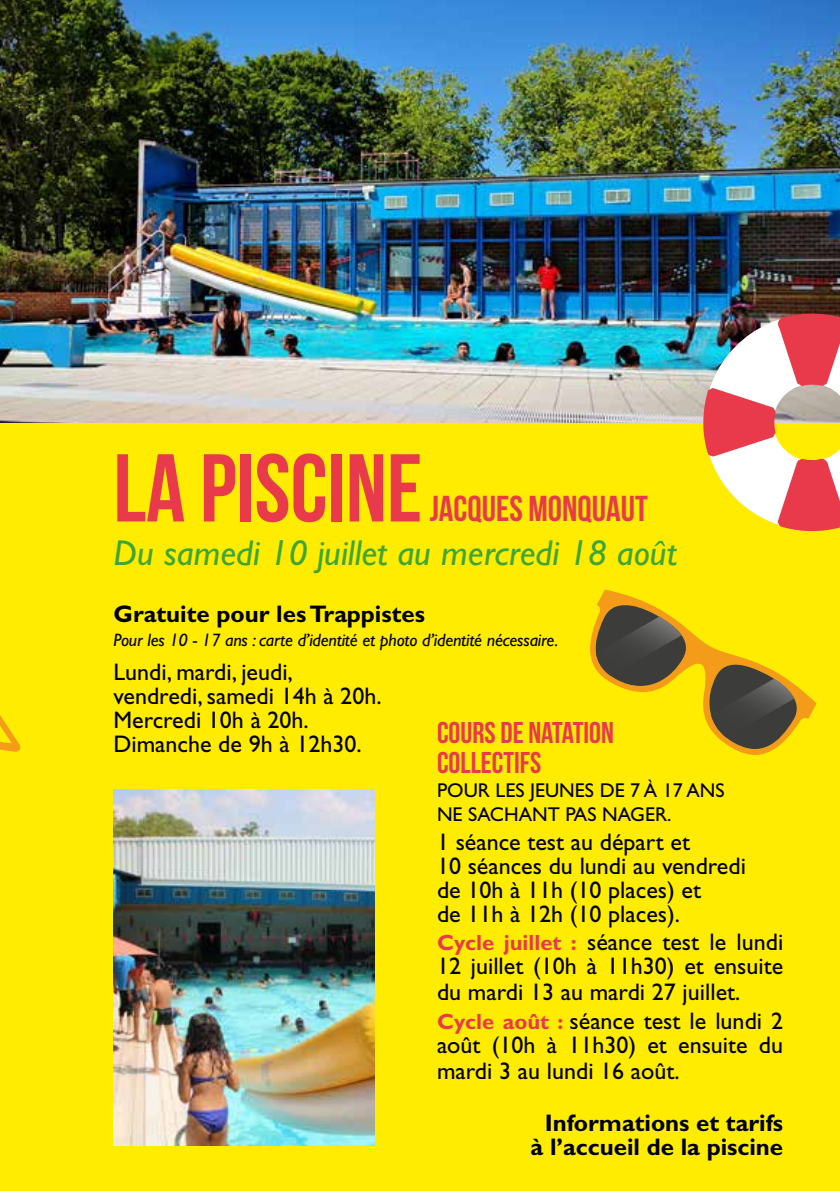
<style>
.page{position:relative;width:840px;height:1191px;background:#fff}
.page>*{position:absolute;margin:0;border:0;box-sizing:border-box;transform-origin:0 0}
.t1{font:700 96px "Bebas Neue";color:#e83a4b}
.t2{font:italic 36px "Gill Sans Std";color:#3fa535}
.t3{font:700 36px "Bebas Neue";color:#e83a4b}
.t4{font:30px/30px "Bebas Neue";color:#e83a4b}
.t5{font:24px/24px "Gill Sans Std";color:#000}
.t6{font:700 24px/24px "Gill Sans Std";color:#000;text-align:center}
.t7{font:20px/24px "Gill Sans Std";color:#000}
.t8{font:italic 18px "Gill Sans Std";letter-spacing:-.01em;color:#000}
.s1{font-weight:700;font-size:22px;color:#e83a4b}
</style>
<div class="page">
<div style="left:0;top:0;width:839px;height:1191px;background:#ffec00"></div>
<img style="left:0;top:0;width:839px;height:422px">
<img style="left:113px;top:789px;width:261px;height:356px">
<img style="left:697px;top:308px;width:142px;height:224px">
<svg style="left:590px;top:589px;width:226px;height:166px"></svg>
<img style="left:595px;top:616px;width:86px;height:60px">
<img style="left:710px;top:678px;width:83px;height:59px">
<svg style="left:0;top:715px;width:21px;height:36px"></svg>
<h1 class="t1" style="left:113px;top:435px;width:310px">LA PISCINE</h1>
<h2 class="t3" style="left:429px;top:489px;width:220px">JACQUES MONQUAUT</h2>
<h2 class="t2" style="left:113px;top:532px;width:564px">Du samedi 10 juillet au mercredi 18 août</h2>
<p class="t6" style="left:113px;top:602px;width:313px">Gratuite pour les Trappistes</p>
<p class="t8" style="left:113px;top:630px;width:446px">Pour les 10 - 17 ans : carte d’identité et photo d’identité nécessaire.</p>
<p class="t5" style="left:113px;top:660px;width:269px">Lundi, mardi, jeudi, vendredi, samedi 14h à 20h.<br>Mercredi 10h à 20h.<br>Dimanche de 9h à 12h30.</p>
<p class="t4" style="left:437px;top:717px;width:178px">COURS DE NATATION<br>COLLECTIFS</p>
<p class="t7" style="left:437px;top:778px;width:289px">POUR LES JEUNES DE 7 À 17 ANS<br>NE SACHANT PAS NAGER.</p>
<p class="t5" style="left:437px;top:829px;width:310px">1 séance test au départ et<br>10 séances du lundi au vendredi de 10h à 11h (10 places) et<br>de 11h à 12h (10 places).</p>
<p class="t5" style="left:437px;top:930px;width:347px;line-height:25px;text-align:justify"><span class="s1">Cycle juillet :</span> séance test le lundi 12 juillet (10h à 11h30) et ensuite du mardi 13 au mardi 27 juillet.</p>
<p class="t5" style="left:437px;top:1008px;width:347px;line-height:25px;text-align:justify"><span class="s1">Cycle août :</span> séance test le lundi 2 août (10h à 11h30) et ensuite du mardi 3 au lundi 16 août.</p>
<p class="t6" style="left:530px;top:1111px;width:254px">Informations et tarifs à l’accueil de la piscine</p>
</div>
